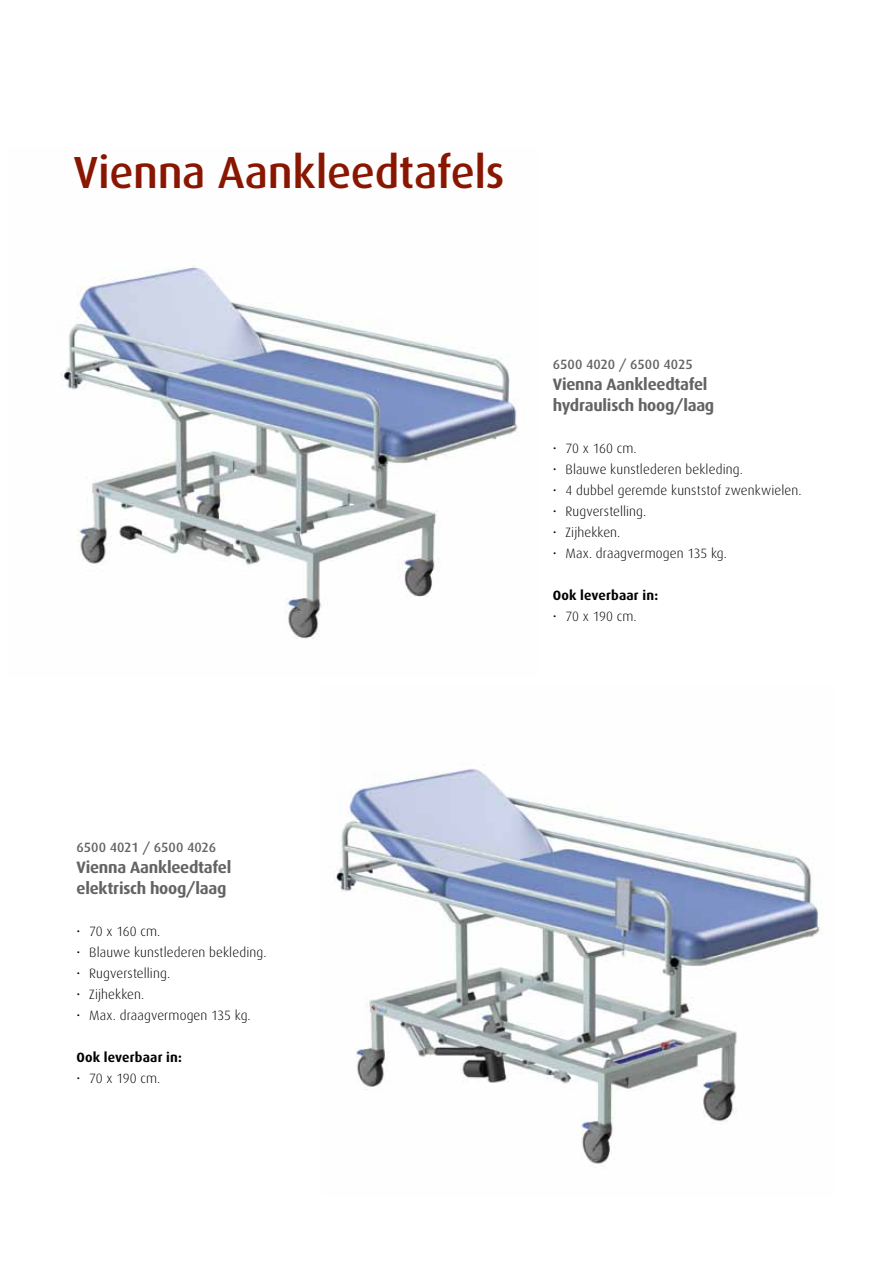
<style>
.page{position:relative;width:893px;height:1263px;background:#fff}
.page>*{position:absolute;margin:0;border:0;box-sizing:border-box;transform-origin:0 0}
.t1{font:500 45px "Dax";letter-spacing:-.01em;color:#8a1702}
.t2{font:700 16.5px/21px "Dax";letter-spacing:-.015em;color:#646363}
.t3{font:300 13.5px "Dax";letter-spacing:.01em;color:#000}
.t4{font:500 13.5px "Dax";color:#646363}
.t5{font:700 13.5px "Dax";letter-spacing:.015em;color:#000}
</style>
<div class="page">
<img style="left:60px;top:266px;width:458px;height:373px">
<img style="left:334px;top:768px;width:488px;height:400px">
<h1 class="t1" style="left:73px;top:148px;width:433px">Vienna Aankleedtafels</h1>
<p class="t4" style="left:553px;top:357px;width:141px">6500 4020 / 6500 4025</p>
<p class="t2" style="left:553px;top:374px;width:163px">Vienna Aankleedtafel hydraulisch hoog/laag</p>
<p class="t3" style="left:553px;top:441px;width:85px">• 70 x 160 cm.</p>
<p class="t3" style="left:553px;top:462px;width:192px">• Blauwe kunstlederen bekleding.</p>
<p class="t3" style="left:553px;top:483px;width:250px">• 4 dubbel geremde kunststof zwenkwielen.</p>
<p class="t3" style="left:553px;top:504px;width:95px">• Rugverstelling.</p>
<p class="t3" style="left:553px;top:525px;width:69px">• Zijhekken.</p>
<p class="t3" style="left:553px;top:546px;width:176px">• Max. draagvermogen 135 kg.</p>
<p class="t5" style="left:553px;top:588px;width:107px">Ook leverbaar in:</p>
<p class="t3" style="left:553px;top:609px;width:85px">• 70 x 190 cm.</p>
<p class="t4" style="left:77px;top:840px;width:141px">6500 4021 / 6500 4026</p>
<p class="t2" style="left:77px;top:857px;width:156px">Vienna Aankleedtafel elektrisch hoog/laag</p>
<p class="t3" style="left:77px;top:924px;width:85px">• 70 x 160 cm.</p>
<p class="t3" style="left:77px;top:945px;width:192px">• Blauwe kunstlederen bekleding.</p>
<p class="t3" style="left:77px;top:966px;width:95px">• Rugverstelling.</p>
<p class="t3" style="left:77px;top:987px;width:69px">• Zijhekken.</p>
<p class="t3" style="left:77px;top:1008px;width:176px">• Max. draagvermogen 135 kg.</p>
<p class="t5" style="left:77px;top:1050px;width:107px">Ook leverbaar in:</p>
<p class="t3" style="left:77px;top:1071px;width:85px">• 70 x 190 cm.</p>
</div>
